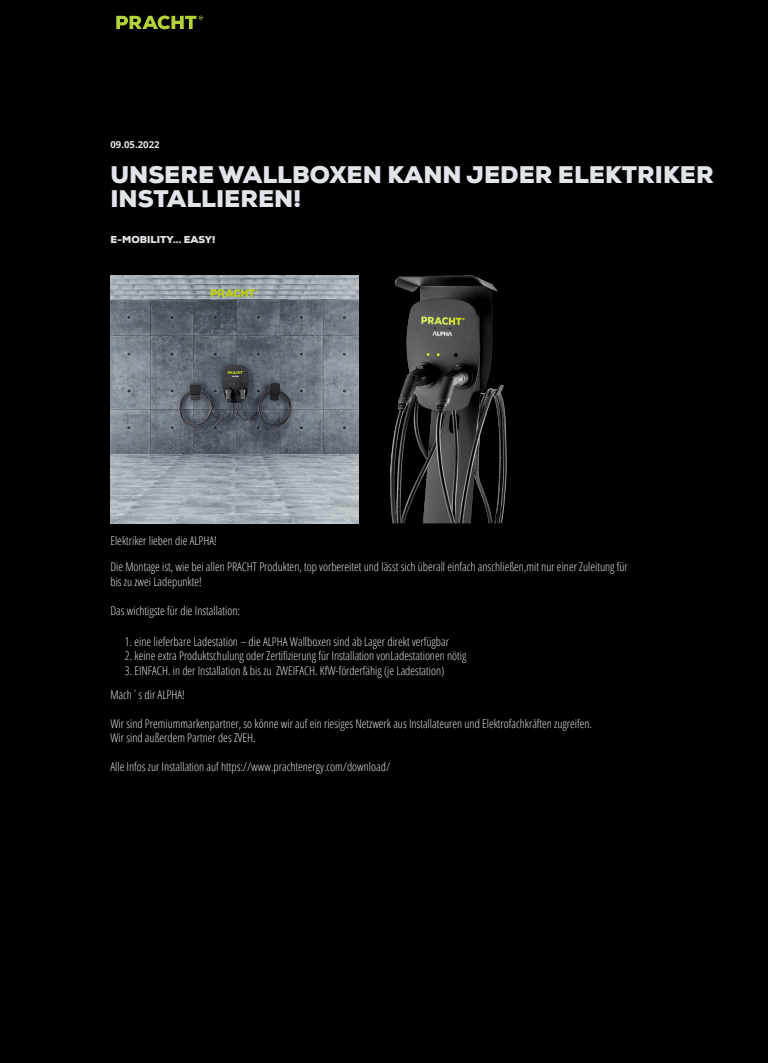
<style>
.page{position:relative;width:768px;height:1063px;background:#fff}
.page>*{position:absolute;margin:0;border:0;box-sizing:border-box;transform-origin:0 0}
.t1{font:900 24px/24.8px "Nexa";color:#e1e4ea}
.t2{font:300 condensed 12px/14.4px "Open Sans";color:#e1e4ea}
.t3{font:900 10px "Nexa";color:#e1e4ea}
.t4{font:700 9.6px "Open Sans";color:#e1e4ea}
</style>
<div class="page">
<div style="left:0;top:0;width:768px;height:1062px;background:#000"></div>
<svg style="left:116px;top:15px;width:87px;height:14px"></svg>
<img style="left:110px;top:275px;width:248px;height:248px">
<img style="left:390px;top:275px;width:117px;height:248px">
<p class="t4" style="left:110px;top:138px;width:51px">09.05.2022</p>
<p class="t1" style="left:110px;top:162px;width:605px">UNSERE WALLBOXEN KANN JEDER ELEKTRIKER<br>INSTALLIEREN!</p>
<p class="t3" style="left:110px;top:233px;width:106px">E-MOBILITY... EASY!</p>
<p class="t2" style="left:110px;top:533px;width:108px">Elektriker lieben die ALPHA!</p>
<p class="t2" style="left:110px;top:559px;width:519px">Die Montage ist, wie bei allen PRACHT Produkten, top vorbereitet und lässt sich überall einfach anschließen,mit nur einer Zuleitung für bis zu zwei Ladepunkte!</p>
<p class="t2" style="left:110px;top:602px;width:131px">Das wichtigste für die Installation:</p>
<p class="t2" style="left:125px;top:633px;width:326px">1. eine lieferbare Ladestation – die ALPHA Wallboxen sind ab Lager direkt verfügbar</p>
<p class="t2" style="left:125px;top:648px;width:343px">2. keine extra Produktschulung oder Zertifizierung für Installation vonLadestationen nötig</p>
<p class="t2" style="left:125px;top:662px;width:321px">3. EINFACH. in der Installation &amp; bis zu ZWEIFACH. KfW-förderfähig (je Ladestation)</p>
<p class="t2" style="left:110px;top:687px;width:76px">Mach´s dir ALPHA!</p>
<p class="t2" style="left:110px;top:716px;width:483px">Wir sind Premiummarkenpartner, so könne wir auf ein riesiges Netzwerk aus Installateuren und Elektrofachkräften zugreifen.<br>Wir sind außerdem Partner des ZVEH.</p>
<p class="t2" style="left:110px;top:759px;width:281px">Alle Infos zur Installation auf https://www.prachtenergy.com/download/</p>
</div>
